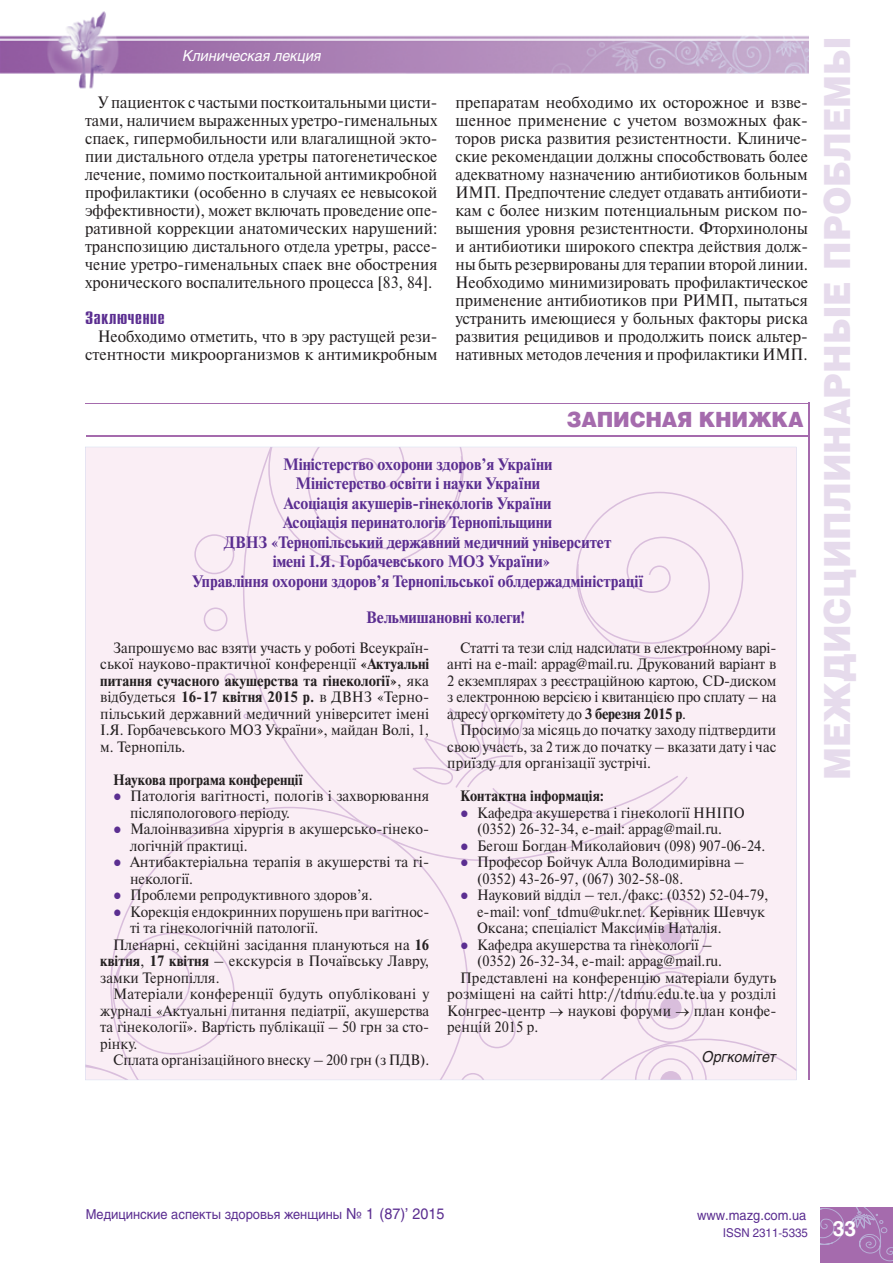
<style>
.page{position:relative;width:893px;height:1263px;background:#fff}
.page>*{position:absolute;margin:0;border:0;box-sizing:border-box;transform-origin:0 0}
.t1{font:900 36px "Helios";color:#e6dbec;scale:.95 1}
.t2{font:900 21px "Helios";letter-spacing:-.01em;color:#a56bad;scale:.95 1}
.t3{font:700 21px "Helios";color:#fff}
.t4{font:18px "Compact C";color:#5b2e91;scale:1.5 1}
.t5{font:16.5px/18px "Newton C";color:#231f20;text-align:justify}
.t6{font:16.5px/18px "Newton C";color:#231f20;text-align:justify;scale:.94 1}
.t7{font:700 16.5px "Newton C";color:#5b2e91;scale:.95 1}
.t8{font:16.5px/18px "Newton C";color:#231f20;text-align:right;scale:.95 1}
.t9{font:15px/16.5px "Newton C";color:#231f20;text-align:justify;scale:.95 1}
.t10{font:15px/16.5px "Newton C";color:#231f20}
.t11{font:15px/16.5px "Newton C";color:#231f20;scale:.96 1}
.t12{font:700 15px "Newton C";color:#231f20;scale:.95 1}
.t13{font:15px "Newton C";color:#231f20;scale:.94 1}
.t14{font:italic 15px "Helios";color:#fff;scale:.95 1}
.t15{font:italic 15px "Helios";color:#231f20;scale:.95 1}
.t16{font:13.5px "Helios";color:#5b2e91;scale:.95 1}
.t17{font:12px "Helios";color:#5b2e91;scale:.95 1}
.s1{font-weight:700}
.s2{font-family:"Times New Roman";color:#5b2e91}
.s3{font-size:15px}
</style>
<div class="page">
<img style="left:1px;top:11px;width:808px;height:78px">
<div style="left:85px;top:447px;width:711px;height:633px;background:#faeef5"></div>
<hr style="left:86px;top:435px;width:723px;height:2px;background:#a56bad">
<hr style="left:808px;top:403px;width:2px;height:677px;background:#a56bad">
<hr style="left:85px;top:403px;width:723px;height:1px;background:#a56bad">
<svg style="left:821px;top:1208px;width:72px;height:54px;background:#a773b2"></svg>
<p class="t14" style="left:183px;top:46px;width:147px">Клиническая лекция</p>
<p class="t6" style="left:85px;top:93px;width:377px;text-indent:13px">У пациенток с частыми посткоитальными цисти‑ тами, наличием выраженных уретро‑гименальных спаек, гипермобильности или влагалищной экто‑ пии дистального отдела уретры патогенетическое лечение, помимо пост коитальной антимикробной профилактики (особенно в случаях ее невысокой эффективности), может включать проведение опе‑ ративной коррекции анатомических нарушений: транспозицию дистального отдела уретры, рассе‑ чение уретро‑гименальных спаек вне обострения хронического воспалительного процесса [83, 84].</p>
<p class="t4" style="left:85px;top:309px;width:55px">Заключение</p>
<p class="t8" style="left:85px;top:327px;width:373px">Необходимо отметить, что в эру растущей рези‑ стентности микроорганизмов к антимикробным</p>
<p class="t5" style="left:455px;top:93px;width:354px">препаратам необходимо их осторожное и взве‑ шенное применение с учетом возможных фак‑ торов риска развития резистентности. Клиниче‑ ские рекомендации должны способствовать более адекватному назначению антибиотиков больным ИМП. Предпочтение следует отдавать антибиоти‑ кам с более низким потенциальным риском по‑ вышения уровня резистентности. Фторхинолоны и антибиотики широкого спектра действия долж‑ ны быть резервированы для терапии второй линии.<br>Необходимо минимизировать профилактическое применение антибиотиков при РИМП, пытаться устранить имеющиеся у больных факторы риска развития рецидивов и продолжить поиск альтер‑ нативных методов лечения и профилактики ИМП.</p>
<h2 class="t2" style="left:567px;top:406px;width:251px">ЗАПИСНАЯ КНИЖКА</h2>
<p class="t7" style="left:283px;top:455px;width:285px">Міністерство охорони здоров’я України</p>
<p class="t7" style="left:295px;top:474px;width:259px">Міністерство освіти і науки України</p>
<p class="t7" style="left:284px;top:494px;width:283px">Асоціація акушерів-гінекологів України</p>
<p class="t7" style="left:283px;top:513px;width:285px">Асоціація перинатологів Тернопільщини</p>
<p class="t7" style="left:224px;top:533px;width:409px">ДВНЗ «Тернопільський державний медичний університет</p>
<p class="t7" style="left:273px;top:552px;width:293px">імені І.Я. Горбачевського МОЗ України»</p>
<p class="t7" style="left:192px;top:572px;width:477px">Управління охорони здоров’я Тернопільської облдержадміністрації</p>
<p class="t7" style="left:366px;top:608px;width:169px">Вельмишановні колеги!</p>
<p class="t9" style="left:100px;top:639px;width:348px;text-indent:13px">Запрошуємо вас взяти участь у роботі Всеукраїн‑ ської науково‑практичної конференції <span class="s1">«Актуальні питання сучасного акушерства та гінекології»</span>, яка відбудеться <span class="s1">16-17 квітня 2015 р.</span> в ДВНЗ «Терно‑ пільський державний медичний університет імені І.Я. Горбачевського МОЗ України», майдан Волі, 1, м. Тернопіль.</p>
<p class="t12" style="left:113px;top:771px;width:202px">Наукова програма конференції</p>
<p class="t10" style="left:130px;top:788px;width:301px;text-indent:-17px"><span class="s2">●</span> Патологія вагітності, пологів і захворювання післяпологового періоду.</p>
<p class="t11" style="left:130px;top:821px;width:313px;text-indent:-17px"><span class="s2">●</span> Малоінвазивна хірургія в акушерсько‑гінеко‑ логічній практиці.</p>
<p class="t10" style="left:130px;top:854px;width:301px;text-indent:-17px"><span class="s2">●</span> Антибактеріальна терапія в акушерстві та гі‑ некології.</p>
<p class="t9" style="left:113px;top:887px;width:275px"><span class="s2">●</span> Проблеми репродуктивного здоров’я.</p>
<p class="t13" style="left:113px;top:903px;width:338px"><span class="s2">●</span> Корекція ендокринних порушень при вагітнос‑</p>
<p class="t9" style="left:130px;top:920px;width:200px">ті та гінекологічній патології.</p>
<p class="t11" style="left:113px;top:936px;width:331px">Пленарні, секційні засідання плануються на <span class="s1">16</span></p>
<p class="t11" style="left:100px;top:953px;width:344px"><span class="s1">квітня</span>, <span class="s1">17 квітня</span> – екскурсія в Почаївську Лавру,</p>
<p class="t9" style="left:100px;top:969px;width:127px">замки Тернопілля.</p>
<p class="t10" style="left:113px;top:986px;width:318px">Матеріали конференції будуть опубліковані у</p>
<p class="t9" style="left:100px;top:1002px;width:348px">журналі «Актуальні питання педіатрії, акушерства</p>
<p class="t9" style="left:100px;top:1019px;width:348px">та гінекології». Вартість публікації – 50 грн за сто‑</p>
<p class="t9" style="left:100px;top:1035px;width:41px">рінку.</p>
<p class="t9" style="left:113px;top:1052px;width:334px">Сплата організаційного внеску – 200 грн (з ПДВ).</p>
<p class="t9" style="left:447px;top:639px;width:348px;text-indent:13px">Статті та тези слід надсилати в електронному варі‑ анті на е‑mail: appag@mail.ru. Друкований варіант в 2 екземплярах з реєстраційною картою, СD‑диском з електронною версією і квитанцією про сплату – на адресу оргкомітету до <span class="s1">3 березня 2015 р</span>.</p>
<p class="t9" style="left:447px;top:722px;width:348px;text-indent:13px">Просимо за місяць до початку заходу підтвердити свою участь, за 2 тиж до початку – вказати дату і час приїзду для організації зустрічі.</p>
<p class="t12" style="left:460px;top:788px;width:153px">Контактна інформація:</p>
<p class="t9" style="left:460px;top:804px;width:301px;text-align:center"><span class="s2">●</span> Кафедра акушерства і гінекології ННІПО (0352) 26‑32‑34, e‑mail: appag@mail.ru.</p>
<p class="t9" style="left:460px;top:837px;width:323px"><span class="s2">●</span> Бегош Богдан Миколайович (098) 907‑06‑24.</p>
<p class="t9" style="left:477px;top:854px;width:283px;text-indent:-17px"><span class="s2">●</span> Професор Бойчук Алла Володимирівна – (0352) 43‑26‑97, (067) 302‑58‑08.</p>
<p class="t9" style="left:477px;top:887px;width:308px;text-align:left;text-indent:-17px"><span class="s2">●</span> Науковий відділ – тел./факс: (0352) 52‑04‑79, e‑mail: vonf_tdmu@ukr.net. Керівник Шевчук<br>Оксана; спеціаліст Максимів Наталія.</p>
<p class="t9" style="left:460px;top:936px;width:267px"><span class="s2">●</span> Кафедра акушерства та гінекології –</p>
<p class="t9" style="left:477px;top:953px;width:259px">(0352) 26‑32‑34, e‑mail: appag@mail.ru.</p>
<p class="t11" style="left:460px;top:969px;width:331px">Представлені на конференцію матеріали будуть</p>
<p class="t10" style="left:447px;top:986px;width:330px">розміщені на сайті http://tdmu.edu.te.ua у розділі</p>
<p class="t9" style="left:447px;top:1002px;width:348px">Конгрес‑центр → наукові форуми → план конфе‑</p>
<p class="t9" style="left:447px;top:1019px;width:97px">ренцій 2015 р.</p>
<p class="t15" style="left:702px;top:1047px;width:80px">Оргкомітет</p>
<h1 class="t1" style="left:815px;top:780px;width:785px;rotate:-90deg">МЕЖДИСЦИПЛИНАРНЫЕ ПРОБЛЕМЫ</h1>
<p class="t16" style="left:86px;top:1206px;width:379px">Медицинские аспекты здоровья женщины <span class="s3">№ 1 (87)’ 2015</span></p>
<p class="t16" style="left:697px;top:1207px;width:117px">www.mazg.com.ua</p>
<p class="t17" style="left:723px;top:1225px;width:91px">ISSN 2311-5335</p>
<h2 class="t3" style="left:833px;top:1216px;width:25px">33</h2>
</div>
